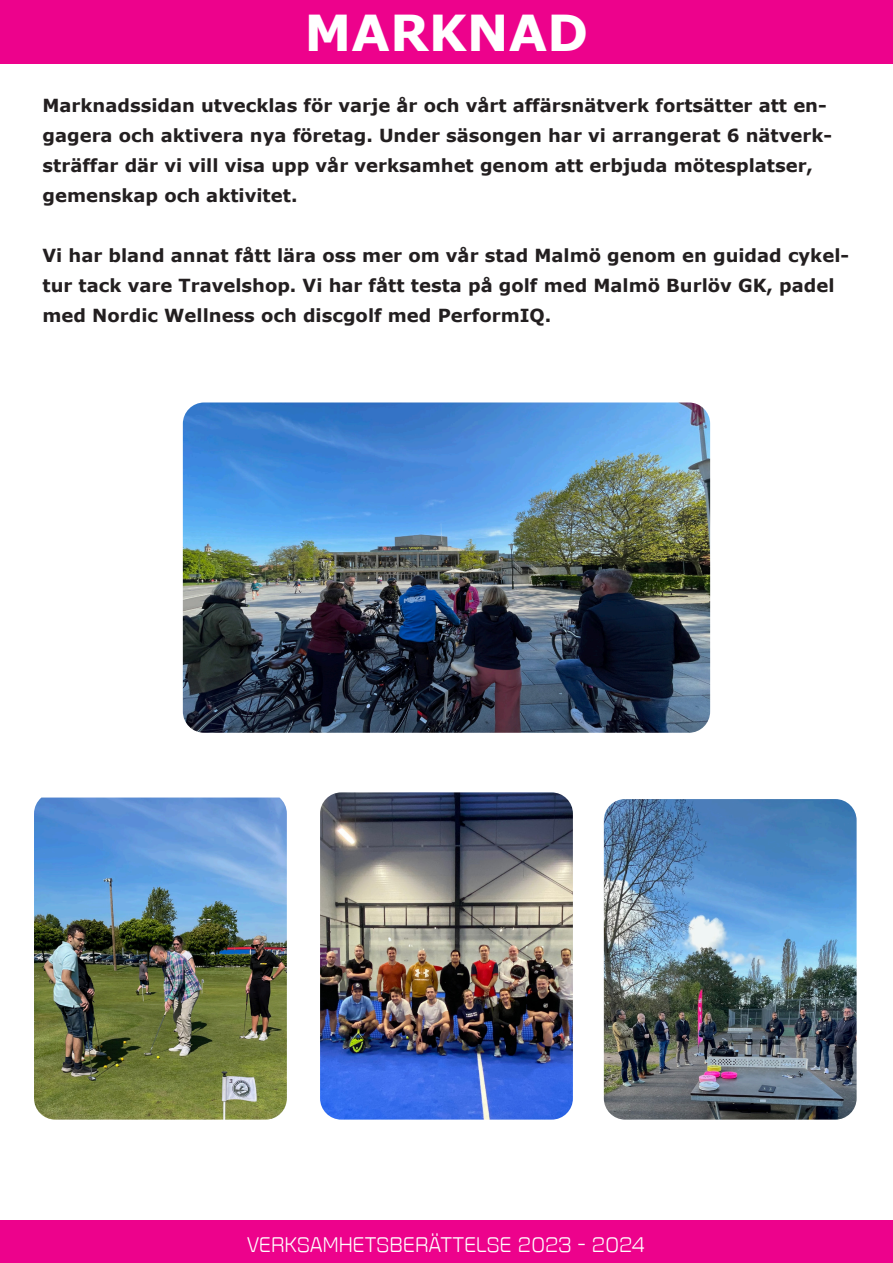
<style>
.page{position:relative;width:893px;height:1263px;background:#fff}
.page>*{position:absolute;margin:0;border:0;box-sizing:border-box;transform-origin:0 0}
.t1{font:700 49.5px "Verdana";color:#fff}
.t2{font:21px "Fromthe Stars Lt";color:#fff}
.t3{font:700 18px/30px "Verdana";color:#231f20}
</style>
<div class="page">
<div style="left:0;top:0;width:893px;height:64px;background:#ed028c"></div>
<div style="left:0;top:1220px;width:893px;height:43px;background:#ed028c"></div>
<img style="left:34px;top:797px;width:253px;height:322px">
<img style="left:604px;top:799px;width:253px;height:320px">
<img style="left:320px;top:792px;width:253px;height:327px">
<img style="left:183px;top:402px;width:527px;height:331px">
<p class="t1" style="left:305px;top:0;width:285px">MARKNAD</p>
<p class="t3" style="left:43px;top:90px;width:791px">Marknadssidan utvecklas för varje år och vårt affärsnätverk fortsätter att en&shy;gagera och aktivera nya företag. Under säsongen har vi arrangerat 6 nätverk&shy;sträffar där vi vill visa upp vår verksamhet genom att erbjuda mötesplatser, gemenskap och aktivitet.</p>
<p class="t3" style="left:43px;top:240px;width:808px">Vi har bland annat fått lära oss mer om vår stad Malmö genom en guidad cykel&shy;tur tack vare Travelshop. Vi har fått testa på golf med Malmö Burlöv GK, padel med Nordic Wellness och discgolf med PerformIQ.</p>
<p class="t2" style="left:247px;top:1232px;width:400px">VERKSAMHETSBERÄTTELSE 2023 - 2024</p>
</div>
